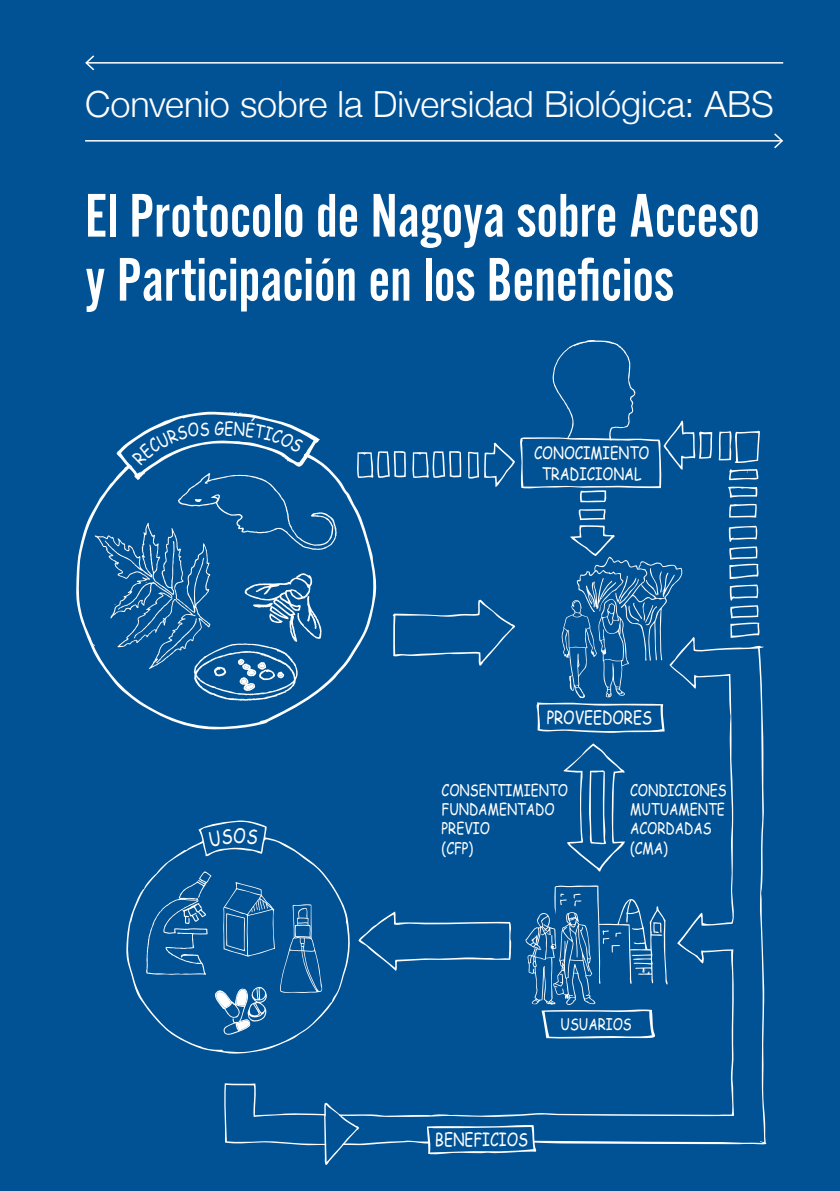
<style>
.page{position:relative;width:840px;height:1191px;background:#fff}
.page>*{position:absolute;margin:0;border:0;box-sizing:border-box;transform-origin:0 0}
.t1{font:64px/64px "Alternate Got No 2 D";color:#fff}
.t2{font:300 36px "Helvetica Neue";color:#fff}
.t3{font:20px "Comic Sans MS";color:#fff;scale:.8 1}
.t4{font:18px "Comic Sans MS";color:#fff;scale:.8 1}
.t5{font:17px/20.4px "Comic Sans MS";color:#fff;text-align:center;scale:.8 1}
.t6{font:16px/19.2px "Comic Sans MS";color:#fff;scale:.8 1}
</style>
<div class="page">
<div style="left:0;top:0;width:839px;height:1191px;background:#005295"></div>
<hr style="left:86px;top:62px;width:696px;height:2px;background:#fff">
<svg style="left:85px;top:55px;width:11px;height:16px"></svg>
<hr style="left:85px;top:140px;width:696px;height:2px;background:#fff">
<svg style="left:772px;top:133px;width:11px;height:16px"></svg>
<svg style="left:428px;top:1145px;width:108px;height:9px"></svg>
<svg style="left:126px;top:822px;width:97px;height:231px"></svg>
<svg style="left:392px;top:599px;width:123px;height:38px"></svg>
<svg style="left:324px;top:1145px;width:35px;height:20px"></svg>
<svg style="left:718px;top:430px;width:41px;height:33px"></svg>
<svg style="left:729px;top:469px;width:28px;height:11px"></svg>
<svg style="left:728px;top:486px;width:29px;height:31px"></svg>
<svg style="left:468px;top:451px;width:10px;height:28px"></svg>
<svg style="left:377px;top:451px;width:84px;height:27px"></svg>
<svg style="left:728px;top:526px;width:32px;height:111px"></svg>
<svg style="left:484px;top:340px;width:228px;height:162px"></svg>
<svg style="left:223px;top:637px;width:543px;height:508px"></svg>
<svg style="left:146px;top:871px;width:176px;height:164px"></svg>
<svg style="left:524px;top:884px;width:144px;height:154px"></svg>
<svg style="left:536px;top:509px;width:147px;height:224px"></svg>
<svg style="left:76px;top:411px;width:300px;height:319px"></svg>
<svg style="left:94px;top:473px;width:242px;height:228px"></svg>
<svg style="left:132px;top:422px;width:77px;height:43px"></svg>
<svg style="left:225px;top:416px;width:79px;height:37px"></svg>
<svg style="left:209px;top:829px;width:23px;height:17px"></svg>
<svg style="left:247px;top:829px;width:11px;height:16px"></svg>
<h2 class="t2" style="left:85px;top:82px;width:689px">Convenio sobre la Diversidad Biológica: ABS</h2>
<h1 class="t1" style="left:85px;top:185px;width:676px">El Protocolo de Nagoya sobre Acceso y Participación en los Beneficios</h1>
<p class="t4" style="left:214px;top:415px;width:14px">G</p>
<p class="t3" style="left:233px;top:821px;width:17px">O</p>
<p class="t5" style="left:534px;top:442px;width:146px">CONOCIMIENTO<br>TRADICIONAL</p>
<p class="t4" style="left:546px;top:703px;width:133px">PROVEEDORES</p>
<p class="t6" style="left:441px;top:780px;width:159px">CONSENTIMIENTO<br>FUNDAMENTADO<br>PREVIO<br>(CFP)</p>
<p class="t6" style="left:630px;top:780px;width:122px">CONDICIONES<br>MUTUAMENTE<br>ACORDADAS (CMA)</p>
<p class="t6" style="left:560px;top:1013px;width:91px">USUARIOS</p>
<p class="t4" style="left:434px;top:1126px;width:118px">BENEFICIOS</p>
</div>
